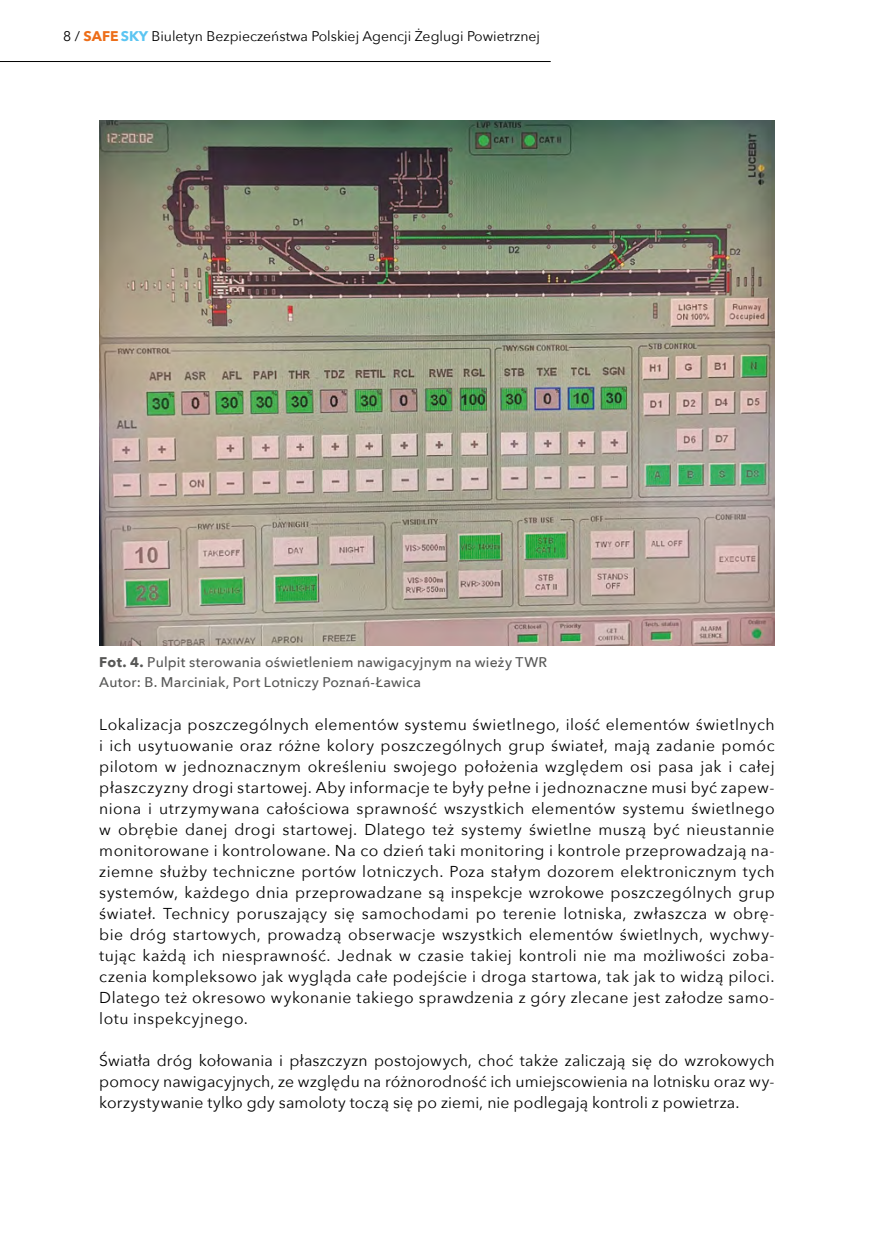
<style>
.page{position:relative;width:874px;height:1241px;background:#fff}
.page>*{position:absolute;margin:0;border:0;box-sizing:border-box;transform-origin:0 0}
.tekst_glowny{font:15.75px/21px "Avenir Next";letter-spacing:.025em;color:#000;text-align:justify}
.Rys_Fot_podpis{font:500 14px "Avenir Next";letter-spacing:.015em;color:#575756}
.t1{font:14px "Avenir Next";color:#000}
.s1{font-weight:700;color:#ed6e19}
.s2{font-weight:700;color:#5bc5f2}
.s3{font-weight:700}
</style>
<div class="page">
<hr style="left:0;top:61px;width:550px;height:1px;background:#000">
<img style="left:99px;top:120px;width:675px;height:525px">
<p class="t1" style="left:63px;top:24px;width:478px">8 / <span class="s1">SAFE</span> <span class="s2">SKY</span> Biuletyn Bezpieczeństwa Polskiej Agencji Żeglugi Powietrznej</p>
<p class="Rys_Fot_podpis" style="left:99px;top:650px;width:449px"><span class="s3">Fot. 4.</span> Pulpit sterowania oświetleniem nawigacyjnym na wieży TWR</p>
<p class="Rys_Fot_podpis" style="left:99px;top:669px;width:323px">Autor: B. Marciniak, Port Lotniczy Poznań-Ławica</p>
<p class="tekst_glowny" style="left:99px;top:713px;width:676px">Lokalizacja poszczególnych elementów systemu świetlnego, ilość elementów świetlnych i ich usytuowanie oraz różne kolory poszczególnych grup świateł, mają zadanie pomóc pilotom w jednoznacznym określeniu swojego położenia względem osi pasa jak i całej płaszczyzny drogi startowej. Aby informacje te były pełne i jednoznaczne musi być zapew&shy;niona i utrzymywana całościowa sprawność wszystkich elementów systemu świetlnego w obrębie danej drogi startowej. Dlatego też systemy świetlne muszą być nieustannie monitorowane i kontrolowane. Na co dzień taki monitoring i kontrole przeprowadzają na&shy;ziemne służby techniczne portów lotniczych. Poza stałym dozorem elektronicznym tych systemów, każdego dnia przeprowadzane są inspekcje wzrokowe poszczególnych grup świateł. Technicy poruszający się samochodami po terenie lotniska, zwłaszcza w obrę&shy;bie dróg startowych, prowadzą obserwacje wszystkich elementów świetlnych, wychwy&shy;tując każdą ich niesprawność. Jednak w czasie takiej kontroli nie ma możliwości zoba&shy;czenia kompleksowo jak wygląda całe podejście i droga startowa, tak jak to widzą piloci.<br>Dlatego też okresowo wykonanie takiego sprawdzenia z góry zlecane jest załodze samo&shy;lotu inspekcyjnego.</p>
<p class="tekst_glowny" style="left:99px;top:1049px;width:676px">Światła dróg kołowania i płaszczyzn postojowych, choć także zaliczają się do wzrokowych pomocy nawigacyjnych, ze względu na różnorodność ich umiejscowienia na lotnisku oraz wy&shy;korzystywanie tylko gdy samoloty toczą się po ziemi, nie podlegają kontroli z powietrza.</p>
</div>
